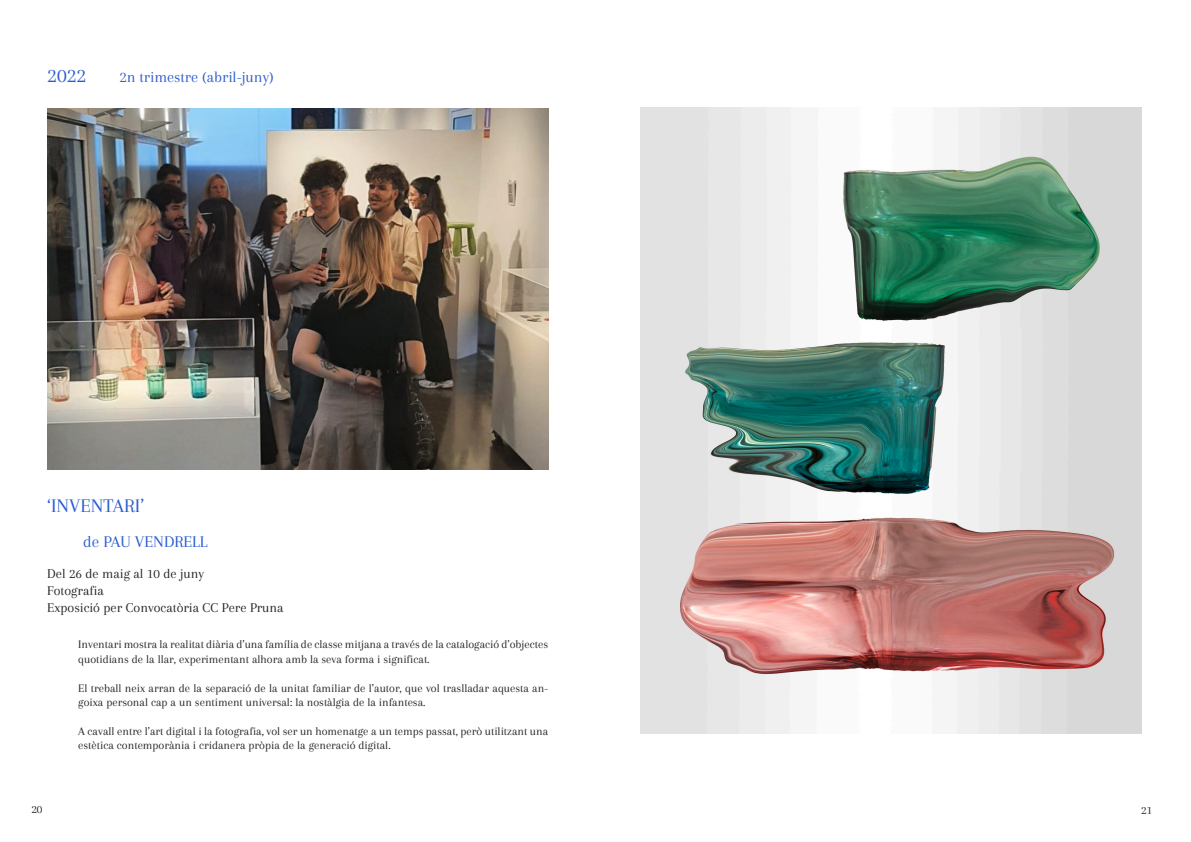
<style>
.page{position:relative;width:1191px;height:842px;background:#fff}
.page>*{position:absolute;margin:0;border:0;box-sizing:border-box;transform-origin:0 0}
.t1{font:21px "Arapey";color:#2a5ccf}
.t2{font:20px "Arapey";color:#2a5ccf}
.t3{font:17px "Arapey";color:#2a5ccf}
.t4{font:16px "Arapey";color:#2a5ccf}
.t5{font:14px "Arapey";color:#231f20}
.t6{font:12px/14.4px "Arapey";color:#231f20}
</style>
<div class="page">
<img style="left:47px;top:109px;width:501px;height:361px">
<img style="left:640px;top:108px;width:501px;height:626px">
<p class="t1" style="left:47px;top:64px;width:40px">2022</p>
<p class="t4" style="left:119px;top:68px;width:156px">2n trimestre (abril-juny)</p>
<p class="t2" style="left:47px;top:495px;width:98px">‘INVENTARI’</p>
<p class="t3" style="left:83px;top:532px;width:126px">de PAU VENDRELL</p>
<p class="t5" style="left:47px;top:566px;width:158px">Del 26 de maig al 10 de juny</p>
<p class="t5" style="left:47px;top:583px;width:58px">Fotografia</p>
<p class="t5" style="left:47px;top:600px;width:238px">Exposició per Convocatòria CC Pere Pruna</p>
<p class="t6" style="left:78px;top:637px;width:471px">Inventari mostra la realitat diària d’una família de classe mitjana a través de la catalogació d’objectes quotidians de la llar, experimentant alhora amb la seva forma i significat.</p>
<p class="t6" style="left:78px;top:680px;width:471px">El treball neix arran de la separació de la unitat familiar de l’autor, que vol traslladar aquesta an&shy;goixa personal cap a un sentiment universal: la nostàlgia de la infantesa.</p>
<p class="t6" style="left:78px;top:724px;width:471px">A cavall entre l’art digital i la fotografia, vol ser un homenatge a un temps passat, però utilitzant una estètica contemporània i cridanera pròpia de la generació digital.</p>
<p class="t6" style="left:31px;top:802px;width:13px">20</p>
<p class="t6" style="left:1141px;top:803px;width:13px">21</p>
</div>
